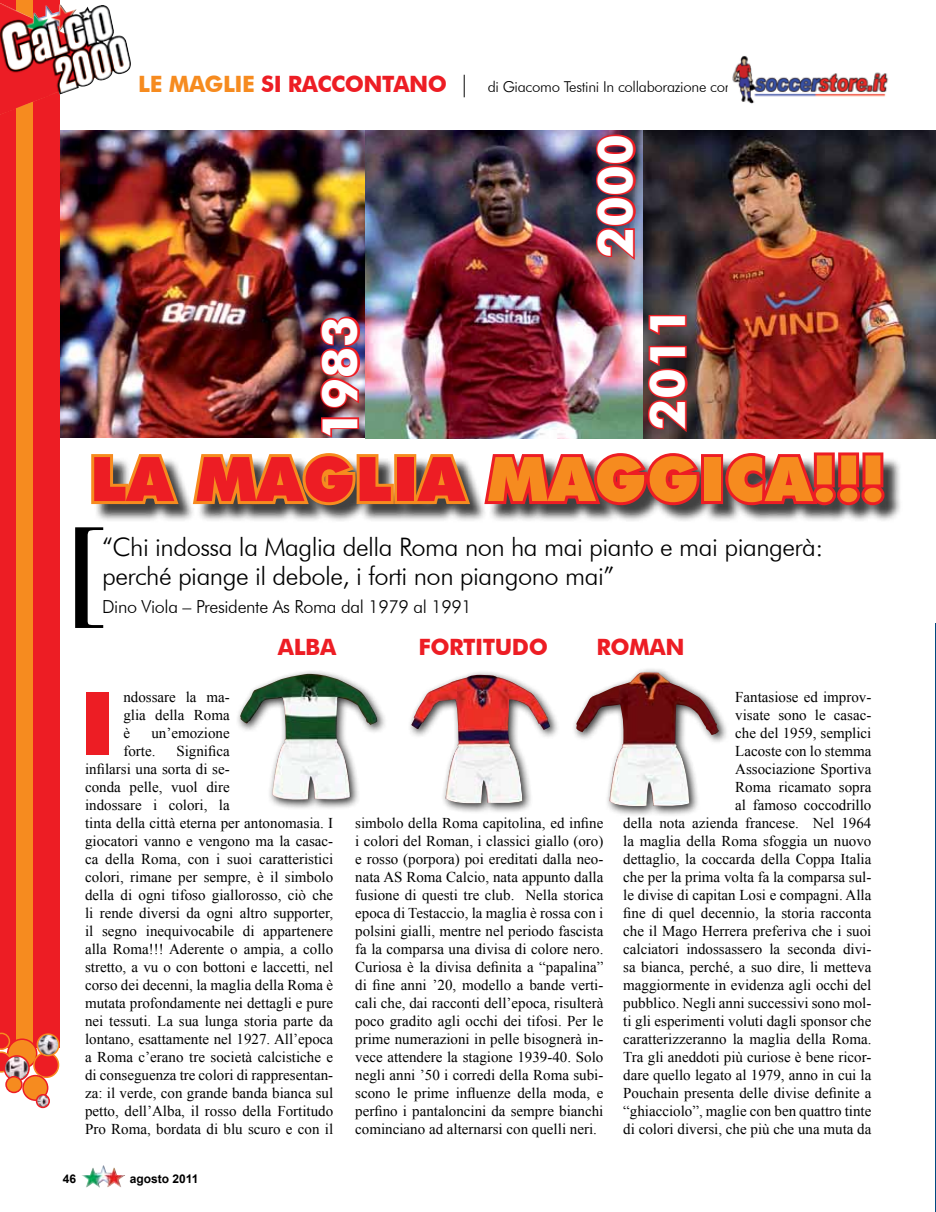
<style>
.page{position:relative;width:936px;height:1212px;background:#fff}
.page>*{position:absolute;margin:0;border:0;box-sizing:border-box;transform-origin:0 0}
.t1{font:900 87px "Futura BT";color:#ed1d24}
.t2{font:900 61.5px "Futura BT";letter-spacing:.02em;color:#f68b1f}
.t3{font:700 49.5px "Futura BT";color:#fff}
.t4{font:300 25.5px/28.5px "Futura BT";letter-spacing:-.02em;color:#000}
.t5{font:700 22.5px "Futura BT";letter-spacing:-.02em;color:#ed1d24}
.t6{font:300 18px "Futura BT";letter-spacing:-.02em;color:#000}
.t7{font:15px/18px "Times New Roman";color:#000;text-align:justify}
.t8{font:300 15px "Futura BT";letter-spacing:-.02em;color:#000}
.t9{font:700 12px "Arial";color:#000}
.s1{font-weight:700;font-size:22.5px;color:#f68b1f}
.s2{font-weight:700;font-size:22.5px;color:#ed1d24}
.s3{font-size:22.5px}
.s4{color:#ed1d24}
</style>
<div class="page">
<img style="left:60px;top:131px;width:306px;height:307px">
<img style="left:366px;top:131px;width:569px;height:307px">
<svg style="left:75px;top:527px;width:28px;height:101px"></svg>
<div style="left:93px;top:456px;width:809px;height:67px;background:#000;opacity:.75"></div>
<svg style="left:91px;top:454px;width:92px;height:54px;background:#c09467"></svg>
<div style="left:394px;top:454px;width:22px;height:50px;border:6px solid #f68b1f"></div>
<svg style="left:408px;top:454px;width:66px;height:54px;background:#b88b5d"></svg>
<div style="left:701px;top:454px;width:22px;height:50px;border:6px solid #ed1d24"></div>
<svg style="left:721px;top:452px;width:168px;height:57px;background:#b85255"></svg>
<img style="left:82px;top:1166px;width:21px;height:21px">
<div style="left:0;top:0;width:60px;height:1047px;background:#ed1d24"></div>
<div style="left:16px;top:0;width:17px;height:1051px;background:#f68b1f"></div>
<img style="left:0;top:63px;width:131px;height:52px">
<div style="left:8px;top:1039px;width:29px;height:29px;background:#f68b1f;border-radius:50%"></div>
<div style="left:7px;top:1038px;width:30px;height:31px;border:2px solid #ed1d24;border-radius:50%"></div>
<div style="left:34px;top:1053px;width:24px;height:24px;background:#ed1d24;border-radius:50%"></div>
<div style="left:33px;top:1052px;width:26px;height:26px;border:2px solid #f68b1f;border-radius:50%"></div>
<img style="left:37px;top:1034px;width:22px;height:21px;border-radius:11px">
<div style="left:37px;top:1033px;width:23px;height:23px;border:2px solid #f68b1f;border-radius:50%"></div>
<div style="left:23px;top:1075px;width:25px;height:25px;background:#f68b1f;border-radius:50%"></div>
<div style="left:22px;top:1075px;width:26px;height:26px;border:2px solid #ed1d24;border-radius:50%"></div>
<svg style="left:37px;top:1095px;width:12px;height:12px"></svg>
<div style="left:36px;top:1094px;width:14px;height:14px;border:2px solid #ed1d24;border-radius:50%"></div>
<div style="left:7px;top:1059px;width:22px;height:21px;background:#000;opacity:.75"></div>
<img style="left:5px;top:1058px;width:24px;height:21px">
<div style="left:4px;top:1055px;width:26px;height:26px;border:2px solid #ed1d24;border-radius:50%"></div>
<div style="left:6px;top:1076px;width:16px;height:16px;background:#f68b1f;border-radius:50%"></div>
<div style="left:5px;top:1076px;width:18px;height:17px;border:2px solid #ed1d24;border-radius:50%"></div>
<svg style="left:0;top:1032px;width:12px;height:40px"></svg>
<img style="left:732px;top:56px;width:157px;height:48px">
<img style="left:594px;top:133px;width:43px;height:130px">
<img style="left:189px;top:416px;width:208px;height:93px">
<img style="left:318px;top:315px;width:44px;height:94px">
<img style="left:481px;top:344px;width:222px;height:165px">
<svg style="left:647px;top:313px;width:41px;height:25px"></svg>
<hr style="left:935px;top:623px;width:1px;height:589px;background:#004a80">
<div style="left:407px;top:670px;width:153px;height:144px;background:#000;opacity:.8"></div>
<img style="left:411px;top:675px;width:139px;height:130px">
<div style="left:571px;top:667px;width:158px;height:150px;background:#000;opacity:.8"></div>
<img style="left:575px;top:672px;width:143px;height:136px">
<div style="left:236px;top:669px;width:152px;height:142px;background:#000;opacity:.8"></div>
<img style="left:240px;top:674px;width:137px;height:127px">
<p class="t8" style="left:138px;top:77px;width:596px"><span class="s1">LE MAGLIE</span> <span class="s2">SI RACCONTANO</span> <span class="s3">|</span> di Giacomo Testini In collaborazione con</p>
<h3 class="t3" style="left:585px;top:258px;width:125px;rotate:-90deg">2000</h3>
<h3 class="t3" style="left:310px;top:439px;width:125px;rotate:-90deg">1983</h3>
<h3 class="t3" style="left:637px;top:430px;width:125px;rotate:-90deg">2011</h3>
<h2 class="t2" style="left:90px;top:442px;width:795px"><span class="s4">LA MAGLIA</span> MAGGICA!!!</h2>
<h3 class="t4" style="left:102px;top:533px;width:722px">“Chi indossa la Maglia della Roma non ha mai pianto e mai piangerà: perché piange il debole, i forti non piangono mai”</h3>
<p class="t6" style="left:102px;top:596px;width:371px">Dino Viola – Presidente As Roma dal 1979 al 1991</p>
<h3 class="t5" style="left:278px;top:634px;width:58px">AL BA</h3>
<h3 class="t5" style="left:418px;top:634px;width:26px">FORTIT</h3>
<h3 class="t5" style="left:495px;top:634px;width:49px">UDO</h3>
<h3 class="t5" style="left:596px;top:634px;width:18px">ROMAN</h3>
<h1 class="t1" style="left:80px;top:671px;width:37px">I</h1>
<p class="t7" style="left:123px;top:688px;width:108px">ndossare la ma&shy;glia della Roma è</p>
<p class="t7" style="left:123px;top:724px;width:108px;text-indent:28px">un’emozione forte.</p>
<p class="t7" style="left:85px;top:742px;width:250px;text-align:left;text-indent:91px">Significa<br>infilarsi una sorta di se-<br>conda pelle, vuol dire<br>indossare i colori, la<br>tinta della città eterna per antonomasia. I giocatori vanno e vengono ma la casac&shy;ca della Roma, con i suoi caratteristici colori, rimane per sempre, è il simbolo della di ogni tifoso giallorosso, ciò che li rende diversi da ogni altro supporter, il segno inequivocabile di appartenere alla Roma!!! Aderente o ampia, a collo stretto, a vu o con bottoni e laccetti, nel corso dei decenni, la maglia della Roma è mutata profondamente nei dettagli e pure nei tessuti. La sua lunga storia parte da lontano, esattamente nel 1927. All’epoca a Roma c’erano tre società calcistiche e di conseguenza tre colori di rappresentan&shy;za: il verde, con grande banda bianca sul petto, dell’Alba, il rosso della Fortitudo Pro Roma, bordata di blu scuro e con il</p>
<p class="t9" style="left:63px;top:1171px;width:15px">46</p>
<p class="t9" style="left:130px;top:1171px;width:70px">agosto 2011</p>
<p class="t7" style="left:355px;top:814px;width:250px">simbolo della Roma capitolina, ed infine i colori del Roman, i classici giallo (oro) e rosso (porpora) poi ereditati dalla neo&shy;nata AS Roma Calcio, nata appunto dalla fusione di questi tre club. Nella storica epoca di Testaccio, la maglia è rossa con i polsini gialli, mentre nel periodo fascista fa la comparsa una divisa di colore nero.<br>Curiosa è la divisa definita a “papalina” di fine anni ’20, modello a bande verti&shy;cali che, dai racconti dell’epoca, risulterà poco gradito agli occhi dei tifosi. Per le prime numerazioni in pelle bisognerà in&shy;vece attendere la stagione 1939-40. Solo negli anni ’50 i corredi della Roma subi&shy;scono le prime influenze della moda, e perfino i pantaloncini da sempre bianchi cominciano ad alternarsi con quelli neri.</p>
<p class="t7" style="left:623px;top:688px;width:250px;text-align:right">Fantasiose ed improv-<br>visate sono le casac-<br>che del 1959, semplici<br>Lacoste con lo stemma<br>Associazione Sportiva<br>Roma ricamato sopra<br>al famoso coccodrillo<br>della nota azienda francese. Nel 1964 la maglia della Roma sfoggia un nuovo dettaglio, la coccarda della Coppa Italia che per la prima volta fa la comparsa sul&shy;le divise di capitan Losi e compagni. Alla fine di quel decennio, la storia racconta che il Mago Herrera preferiva che i suoi calciatori indossassero la seconda divi&shy;sa bianca, perché, a suo dire, li metteva maggiormente in evidenza agli occhi del pubblico. Negli anni successivi sono mol&shy;ti gli esperimenti voluti dagli sponsor che caratterizzeranno la maglia della Roma.<br>Tra gli aneddoti più curiose è bene ricor&shy;dare quello legato al 1979, anno in cui la Pouchain presenta delle divise definite a “ghiacciolo”, maglie con ben quattro tinte di colori diversi, che più che una muta da</p>
</div>
